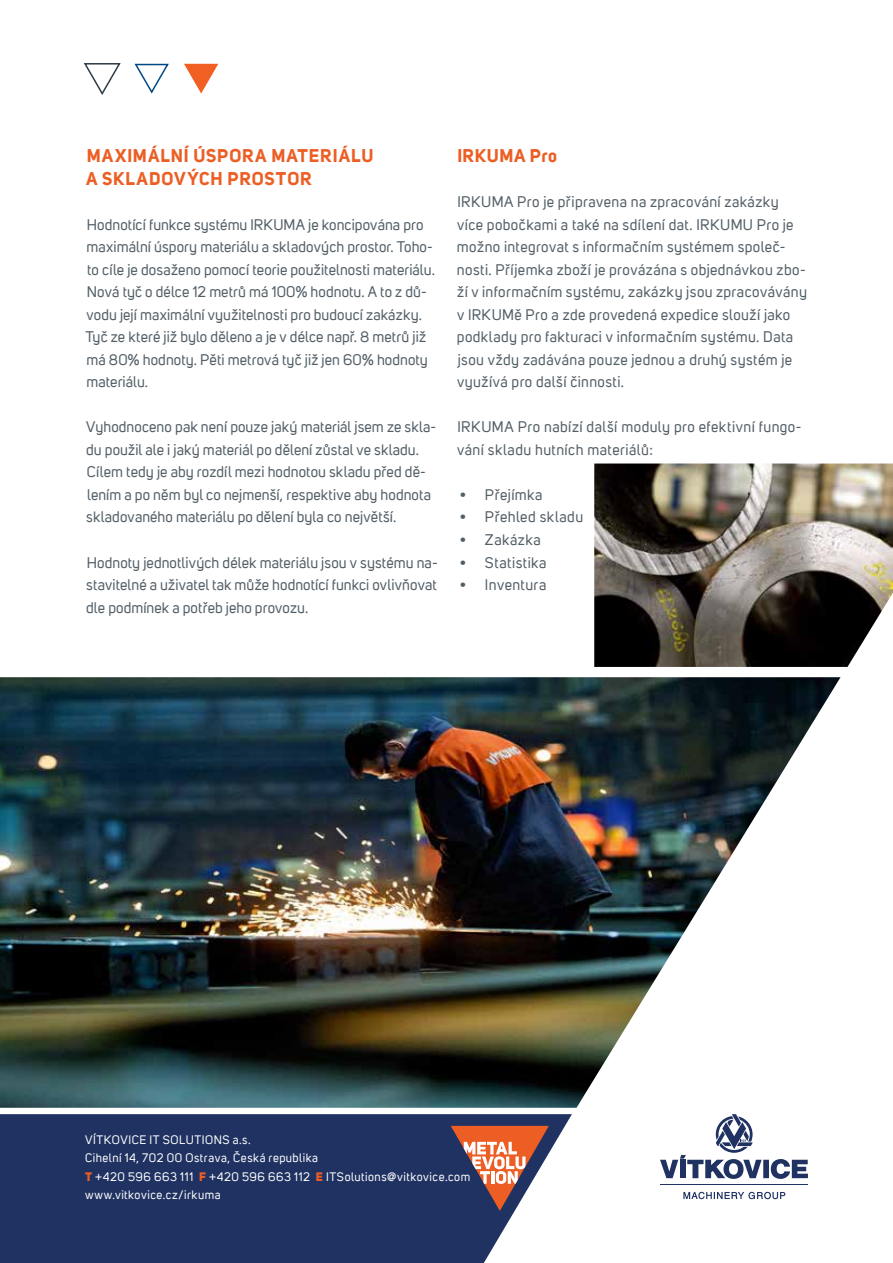
<style>
.page{position:relative;width:893px;height:1263px;background:#fff}
.page>*{position:absolute;margin:0;border:0;box-sizing:border-box;transform-origin:0 0}
.t1{font:700 18px/22.5px "Uni Sans";letter-spacing:.05em;color:#ec5e24}
.t2{font:15px/22.5px "Uni Sans";letter-spacing:.02em;color:#525e66}
.t3{font:12px/18px "Uni Sans";letter-spacing:.045em;color:#fff}
.s1{font-weight:800;color:#ec5e24}
</style>
<div class="page">
<svg style="left:0;top:1114px;width:572px;height:149px;fill:#203262"></svg>
<div style="left:763px;top:1160px;width:6px;height:18px;background:#203262"></div>
<svg style="left:660px;top:1114px;width:102px;height:65px"></svg>
<svg style="left:771px;top:1159px;width:37px;height:20px"></svg>
<hr style="left:660px;top:1184px;width:148px;height:1px;background:#203262">
<svg style="left:683px;top:1192px;width:102px;height:7px"></svg>
<svg style="left:451px;top:1126px;width:98px;height:85px"></svg>
<svg style="left:134px;top:63px;width:35px;height:31px"></svg>
<svg style="left:184px;top:64px;width:34px;height:30px"></svg>
<svg style="left:83px;top:63px;width:38px;height:32px"></svg>
<img style="left:0;top:677px;width:840px;height:431px">
<img style="left:594px;top:463px;width:299px;height:204px">
<p class="t1" style="left:86px;top:145px;width:289px">MAXIMÁLNÍ ÚSPORA MATERIÁLU<br>A SKLADOVÝCH PROSTOR</p>
<p class="t2" style="left:85px;top:214px;width:351px">Hodnotící funkce systému IRKUMA je koncipována pro maximální úspory materiálu a skladových prostor. Toho&shy;to cíle je dosaženo pomocí teorie použitelnosti materiálu.<br>Nová tyč o délce 12 metrů má 100% hodnotu. A to z dů&shy;vodu její maximální využitelnosti pro budoucí zakázky.<br>Tyč ze které již bylo děleno a je v délce např. 8 metrů již má 80% hodnoty. Pěti metrová tyč již jen 60% hodnoty materiálu.</p>
<p class="t2" style="left:86px;top:416px;width:351px">Vyhodnoceno pak není pouze jaký materiál jsem ze skla&shy;du použil ale i jaký materiál po dělení zůstal ve skladu.<br>Cílem tedy je aby rozdíl mezi hodnotou skladu před dě&shy;lením a po něm byl co nejmenší, respektive aby hodnota skladovaného materiálu po dělení byla co největší.</p>
<p class="t2" style="left:86px;top:551px;width:353px;text-align:justify">Hodnoty jednotlivých délek materiálu jsou v systému na&shy;stavitelné a uživatel tak může hodnotící funkci ovlivňovat dle podmínek a potřeb jeho provozu.</p>
<p class="t1" style="left:457px;top:145px;width:101px">IRKUMA Pro</p>
<p class="t2" style="left:457px;top:191px;width:351px">IRKUMA Pro je připravena na zpracování zakázky více pobočkami a také na sdílení dat. IRKUMU Pro je možno integrovat s informačním systémem společ&shy;nosti. Příjemka zboží je provázána s objednávkou zbo&shy;ží v informačním systému, zakázky jsou zpracovávány v IRKUMě Pro a zde provedená expedice slouží jako podklady pro fakturaci v informačním systému. Data jsou vždy zadávána pouze jednou a druhý systém je využívá pro další činnosti.</p>
<p class="t2" style="left:457px;top:416px;width:346px">IRKUMA Pro nabízí další moduly pro efektivní fungo&shy;vání skladu hutních materiálů:</p>
<p class="t2" style="left:460px;top:484px;width:84px">• Přejímka</p>
<p class="t2" style="left:460px;top:506px;width:125px">• Přehled skladu</p>
<p class="t2" style="left:460px;top:529px;width:82px">• Zakázka</p>
<p class="t2" style="left:460px;top:551px;width:88px">• Statistika</p>
<p class="t2" style="left:460px;top:574px;width:88px">• Inventura</p>
<p class="t3" style="left:85px;top:1131px;width:387px">VÍTKOVICE IT SOLUTIONS a.s.<br>Cihelní 14, 702 00 Ostrava, Česká republika<br><span class="s1">T</span> +420 596 663 111 <span class="s1">F</span> +420 596 663 112 <span class="s1">E</span> ITSolutions@vitkovice.com www.vitkovice.cz/irkuma</p>
</div>
